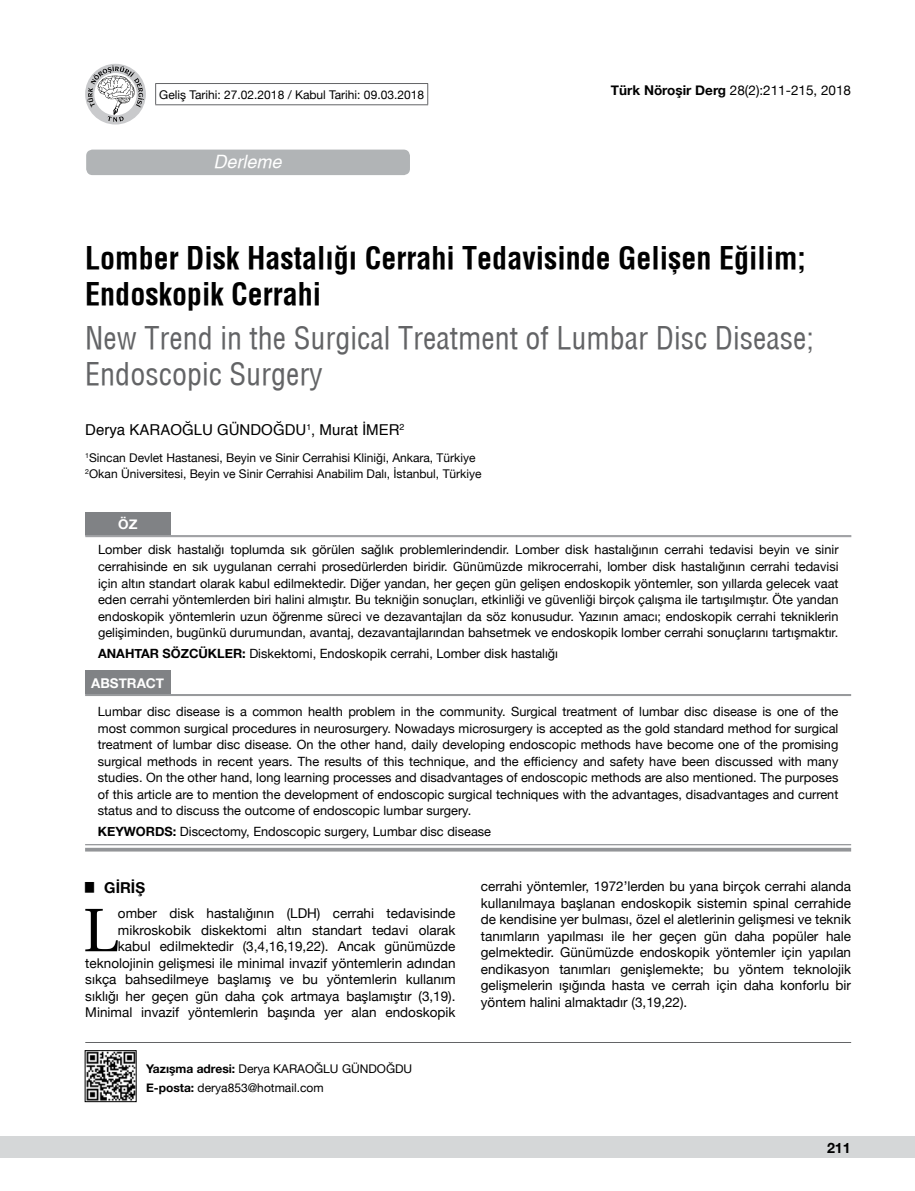
<style>
.page{position:relative;width:915px;height:1191px;background:#fff}
.page>*{position:absolute;margin:0;border:0;box-sizing:border-box;transform-origin:0 0}
.t1{font:61.2px "Utopia";color:#000}
.t2{font:700 30px/36px "Helvetica Condens";color:#000}
.t3{font:30px/36px "Helvetica Condensed";color:#636466}
.t4{font:italic 500 18px "Helvetica";color:#fff}
.t5{font:15px "Helvetica";color:#000}
.t6{font:700 15px "Helvetica Neue";color:#000}
.t7{font:700 14.25px "Helvetica Neue";color:#000}
.t8{font:13.5px/16.5px "Helvetica Neue";color:#000;text-align:right}
.t9{font:700 13.5px "Helvetica Neue";color:#fff}
.t10{font:12.75px/16.5px "Helvetica Neue";color:#000;text-align:justify}
.t11{font:12px/18.6px "Helvetica Neue";color:#000}
.s1{font-weight:700}
</style>
<div class="page">
<div style="left:0;top:1136px;width:914px;height:22px;background:#d5d7d8"></div>
<div style="left:86px;top:150px;width:324px;height:25px;background:#b1b4b6;border-radius:6px"></div>
<hr style="left:85px;top:1042px;width:765px;height:1px;background:#636466">
<hr style="left:155px;top:83px;width:273px;height:1px;background:#636466">
<svg style="left:155px;top:84px;width:1px;height:20px"></svg>
<svg style="left:427px;top:84px;width:1px;height:20px"></svg>
<hr style="left:155px;top:104px;width:273px;height:1px;background:#636466">
<div style="left:85px;top:64px;width:61px;height:60px;background:#c9cacc;border-radius:50%"></div>
<svg style="left:87px;top:65px;width:57px;height:57px"></svg>
<img style="left:87px;top:1052px;width:47px;height:47px">
<div style="left:85px;top:1050px;width:51px;height:51px;border:1px solid #000"></div>
<div style="left:85px;top:512px;width:85px;height:23px;background:#808285"></div>
<hr style="left:85px;top:535px;width:766px;height:1px;background:#939598">
<hr style="left:85px;top:536px;width:766px;height:1px;background:#939598">
<div style="left:85px;top:671px;width:85px;height:23px;background:#808285"></div>
<svg style="left:85px;top:845px;width:765px;height:1px"></svg>
<hr style="left:85px;top:694px;width:765px;height:1px;background:#939598">
<hr style="left:85px;top:695px;width:765px;height:1px;background:#939598">
<hr style="left:85px;top:844px;width:765px;height:1px;background:#939598">
<svg style="left:85px;top:847px;width:765px;height:4px;background:#a8aaac"></svg>
<p class="t11" style="left:159px;top:86px;width:266px">Geliş Tarihi: 27.02.2018 / Kabul Tarihi: 09.03.2018</p>
<p class="t8" style="left:610px;top:83px;width:241px"><span class="s1">Türk Nöroşir Derg</span> 28(2):211-215, 2018</p>
<h3 class="t4" style="left:213px;top:151px;width:70px">Derleme</h3>
<h2 class="t2" style="left:85px;top:240px;width:722px">Lomber Disk Hastalığı Cerrahi Tedavisinde Gelişen Eğilim;<br>Endoskopik Cerrahi</h2>
<h2 class="t3" style="left:85px;top:320px;width:730px">New Trend in the Surgical Treatment of Lumbar Disc Disease;<br>Endoscopic Surgery</h2>
<p class="t5" style="left:85px;top:418px;width:320px">Derya KARAOĞLU GÜNDOĞDU<sup>1</sup>, Murat İMER<sup>2</sup></p>
<p class="t11" style="left:85px;top:451px;width:397px;line-height:15.8px"><sup>1</sup>Sincan Devlet Hastanesi, Beyin ve Sinir Cerrahisi Kliniği, Ankara, Türkiye<br><sup>2</sup>Okan Üniversitesi, Beyin ve Sinir Cerrahisi Anabilim Dalı, İstanbul, Türkiye</p>
<p class="t9" style="left:118px;top:513px;width:21px">ÖZ</p>
<p class="t10" style="left:98px;top:542px;width:741px">Lomber disk hastalığı toplumda sık görülen sağlık problemlerindendir. Lomber disk hastalığının cerrahi tedavisi beyin ve sinir cerrahisinde en sık uygulanan cerrahi prosedürlerden biridir. Günümüzde mikrocerrahi, lomber disk hastalığının cerrahi tedavisi için altın standart olarak kabul edilmektedir. Diğer yandan, her geçen gün gelişen endoskopik yöntemler, son yıllarda gelecek vaat eden cerrahi yöntemlerden biri halini almıştır. Bu tekniğin sonuçları, etkinliği ve güvenliği birçok çalışma ile tartışılmıştır. Öte yandan endoskopik yöntemlerin uzun öğrenme süreci ve dezavantajları da söz konusudur. Yazının amacı; endoskopik cerrahi tekniklerin gelişiminden, bugünkü durumundan, avantaj, dezavantajlarından bahsetmek ve endoskopik lomber cerrahi sonuçlarını tartışmaktır.</p>
<p class="t10" style="left:98px;top:645px;width:461px"><span class="s1">ANAHTAR SÖZCÜKLER:</span> Diskektomi, Endoskopik cerrahi, Lomber disk hastalığı</p>
<p class="t9" style="left:91px;top:672px;width:75px">ABSTRACT</p>
<p class="t10" style="left:98px;top:704px;width:741px">Lumbar disc disease is a common health problem in the community. Surgical treatment of lumbar disc disease is one of the most common surgical procedures in neurosurgery. Nowadays microsurgery is accepted as the gold standard method for surgical treatment of lumbar disc disease. On the other hand, daily developing endoscopic methods have become one of the promising surgical methods in recent years. The results of this technique, and the efficiency and safety have been discussed with many studies. On the other hand, long learning processes and disadvantages of endoscopic methods are also mentioned. The purposes of this article are to mention the development of endoscopic surgical techniques with the advantages, disadvantages and current status and to discuss the outcome of endoscopic lumbar surgery.</p>
<p class="t10" style="left:98px;top:823px;width:394px"><span class="s1">KEYWORDS:</span> Discectomy, Endoscopic surgery, Lumbar disc disease</p>
<p class="t6" style="left:85px;top:876px;width:61px"><sup>█</sup> GİRİŞ</p>
<h1 class="t1" style="left:83px;top:895px;width:36px">L</h1>
<p class="t8" style="left:85px;top:906px;width:371px">omber disk hastalığının (LDH) cerrahi tedavisinde mikroskobik diskektomi altın standart tedavi olarak kabul edilmektedir (3,4,16,19,22). Ancak günümüzde teknolojinin gelişmesi ile minimal invazif yöntemlerin adından sıkça bahsedilmeye başlamış ve bu yöntemlerin kullanım sıklığı her geçen gün daha çok artmaya başlamıştır (3,19).<br>Minimal invazif yöntemlerin başında yer alan endoskopik</p>
<p class="t11" style="left:146px;top:1060px;width:267px"><span class="s1">Yazışma adresi:</span> Derya KARAOĞLU GÜNDOĞDU<br><span class="s1">E-posta:</span> derya853@hotmail.com</p>
<p class="t8" style="left:480px;top:879px;width:371px;text-align:justify">cerrahi yöntemler, 1972’lerden bu yana birçok cerrahi alanda kullanılmaya başlanan endoskopik sistemin spinal cerrahide de kendisine yer bulması, özel el aletlerinin gelişmesi ve teknik tanımların yapılması ile her geçen gün daha popüler hale gelmektedir. Günümüzde endoskopik yöntemler için yapılan endikasyon tanımları genişlemekte; bu yöntem teknolojik gelişmelerin ışığında hasta ve cerrah için daha konforlu bir yöntem halini almaktadır (3,19,22).</p>
<p class="t7" style="left:826px;top:1137px;width:25px">211</p>
</div>
